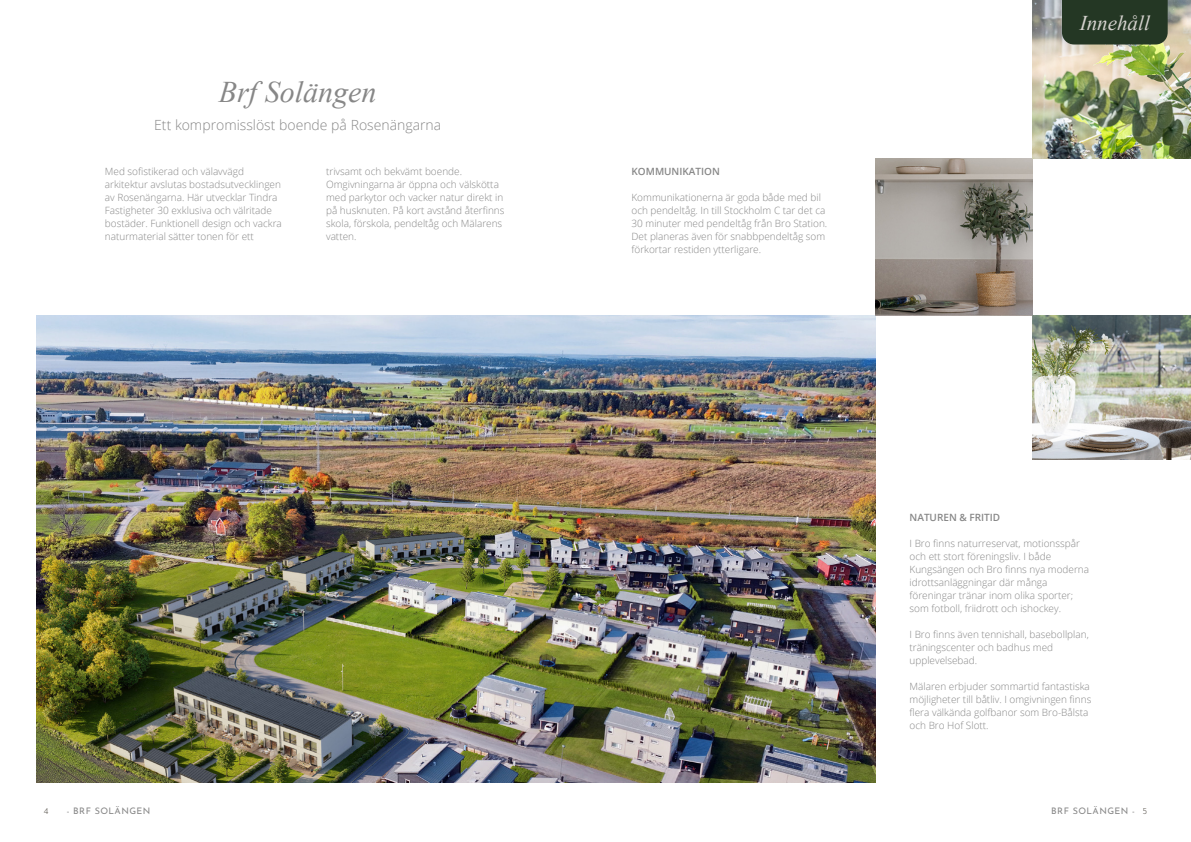
<style>
.page{position:relative;width:1191px;height:842px;background:#fff}
.page>*{position:absolute;margin:0;border:0;box-sizing:border-box;transform-origin:0 0}
.t1{font:italic 30px "Times New Roman";color:#878787}
.t2{font:italic 21px "Times New Roman";color:#d5d2ce}
.t3{font:300 14px "Open Sans";color:#878787}
.t4{font:300 10px/13px "Open Sans";color:#878787}
.t5{font:600 10px "Open Sans";color:#878787}
.t6{font:9px "Josefin Sans";letter-spacing:.05em;color:#878787}
.t7{font:300 9px "Josefin Sans";color:#403b33}
.s1{font-weight:300;color:#403b33}
</style>
<div class="page">
<img style="left:36px;top:315px;width:840px;height:467px">
<img style="left:875px;top:159px;width:157px;height:156px">
<img style="left:1032px;top:0;width:158px;height:159px">
<img style="left:1032px;top:315px;width:158px;height:144px">
<div style="left:1062px;top:0;width:105px;height:45px;background:#243724"></div>
<h1 class="t1" style="left:219px;top:71px;width:159px">Brf Solängen</h1>
<h3 class="t3" style="left:154px;top:115px;width:288px">Ett kompromisslöst boende på Rosenängarna</h3>
<p class="t4" style="left:105px;top:165px;width:178px">Med sofistikerad och välavvägd arkitektur avslutas bostadsutvecklingen av Rosenängarna. Här utvecklar Tindra Fastigheter 30 exklusiva och välritade bostäder. Funktionell design och vackra naturmaterial sätter tonen för ett</p>
<p class="t4" style="left:326px;top:165px;width:180px">trivsamt och bekvämt boende.<br>Omgivningarna är öppna och välskötta med parkytor och vacker natur direkt in på husknuten. På kort avstånd återfinns skola, förskola, pendeltåg och Mälarens vatten.</p>
<p class="t5" style="left:631px;top:165px;width:90px">KOMMUNIKATION</p>
<p class="t4" style="left:631px;top:191px;width:197px">Kommunikationerna är goda både med bil och pendeltåg. In till Stockholm C tar det ca 30 minuter med pendeltåg från Bro Station.<br>Det planeras även för snabbpendeltåg som förkortar restiden ytterligare.</p>
<h2 class="t2" style="left:1079px;top:8px;width:71px">Innehåll</h2>
<p class="t5" style="left:909px;top:510px;width:92px">NATUREN &amp; FRITID</p>
<p class="t4" style="left:909px;top:536px;width:181px">I Bro finns naturreservat, motionsspår och ett stort föreningsliv. I både Kungsängen och Bro finns nya moderna idrottsanläggningar där många föreningar tränar inom olika sporter; som fotboll, friidrott och ishockey.</p>
<p class="t4" style="left:909px;top:627px;width:181px">I Bro finns även tennishall, basebollplan, träningscenter och badhus med upplevelsebad.</p>
<p class="t4" style="left:909px;top:679px;width:183px">Mälaren erbjuder sommartid fantastiska möjligheter till båtliv. I omgivningen finns flera välkända golfbanor som Bro-Bålsta och Bro Hof Slott.</p>
<p class="t7" style="left:44px;top:804px;width:6px">4</p>
<p class="t6" style="left:67px;top:804px;width:85px">- BRF SOLÄNGEN</p>
<p class="t6" style="left:1051px;top:804px;width:98px">BRF SOLÄNGEN - <span class="s1">5</span></p>
</div>
